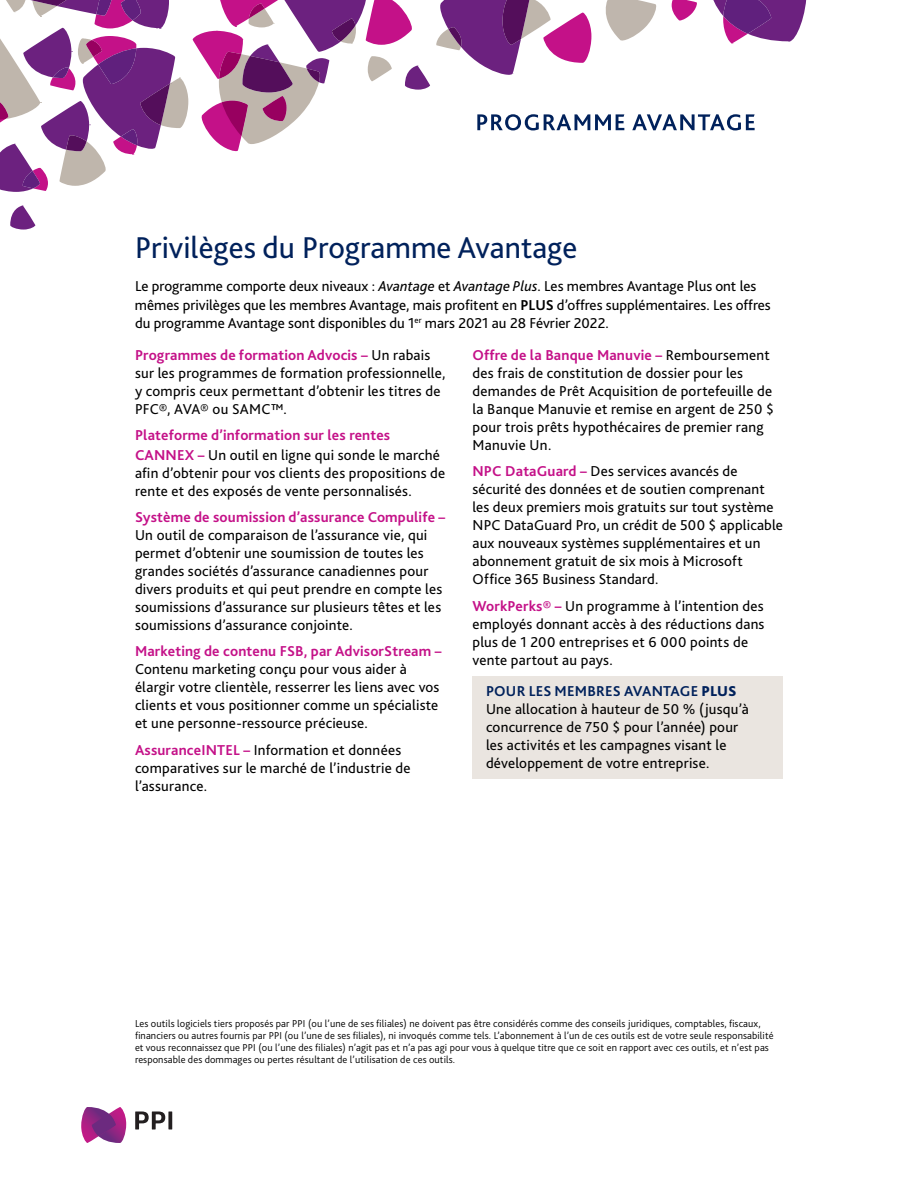
<style>
.page{position:relative;width:918px;height:1188px;background:#fff}
.page>*{position:absolute;margin:0;border:0;box-sizing:border-box;transform-origin:0 0}
.t1{font:31.5px "Bliss 2";color:#00215b}
.t2{font:15px/18px "Bliss 2";letter-spacing:.01em;color:#000}
.t3{font:700 15px/19.5px "Bliss 2";letter-spacing:.01em;color:#c41188}
.t4{font:300 10.5px/12px "Bliss 2";letter-spacing:.01em;color:#000}
.s1{font-style:italic}
.s2{font-weight:700}
.s3{font-weight:700;color:#c41188}
.s4{font-weight:400;color:#000}
.s5{font-weight:700;color:#00215b}
.s6{font-weight:800;color:#00215b}
</style>
<div class="page">
<svg style="left:605px;top:0;width:52px;height:41px"></svg>
<svg style="left:10px;top:205px;width:25px;height:25px"></svg>
<svg style="left:436px;top:0;width:155px;height:75px"></svg>
<svg style="left:713px;top:0;width:94px;height:43px"></svg>
<svg style="left:671px;top:0;width:26px;height:21px"></svg>
<svg style="left:0;top:0;width:430px;height:192px"></svg>
<svg style="left:81px;top:1107px;width:45px;height:36px;background:#a34997"></svg>
<svg style="left:135px;top:1111px;width:30px;height:18px"></svg>
<svg style="left:168px;top:1112px;width:4px;height:18px"></svg>
<svg style="left:477px;top:114px;width:147px;height:16px"></svg>
<svg style="left:632px;top:114px;width:123px;height:16px"></svg>
<div style="left:472px;top:676px;width:311px;height:31px;background:#eae5e0"></div>
<div style="left:472px;top:694px;width:311px;height:85px;background:#eae5e0"></div>
<h1 class="t1" style="left:135px;top:228px;width:444px">Privilèges du Programme Avantage</h1>
<p class="t2" style="left:135px;top:276px;width:637px;line-height:19.5px">Le programme comporte deux niveaux : <span class="s1">Avantage</span> et <span class="s1">Avantage Plus</span>. Les membres Avantage Plus ont les mêmes privilèges que les membres Avantage, mais profitent en <span class="s2">PLUS</span> d’offres supplémentaires. Les offres</p>
<p class="t2" style="left:135px;top:307px;width:475px;line-height:31.8px">du programme Avantage sont disponibles du 1<sup>er</sup> mars 2021 au 28 Février 2022.<br><span class="s3">Programmes de formation Advocis –</span> Un rabais</p>
<p class="t2" style="left:135px;top:364px;width:312px">sur les programmes de formation professionnelle, y compris ceux permettant d’obtenir les titres de<br>PFC®, AVA® ou SAMC™.</p>
<p class="t3" style="left:135px;top:425px;width:307px">Plateforme d’information sur les rentes<br>CANNEX – <span class="s4">Un outil en ligne qui sonde le marché</span></p>
<p class="t2" style="left:135px;top:464px;width:312px">afin d’obtenir pour vos clients des propositions de rente et des exposés de vente personnalisés.</p>
<p class="t3" style="left:135px;top:507px;width:312px">Système de soumission d’assurance Compulife –</p>
<p class="t2" style="left:135px;top:526px;width:309px">Un outil de comparaison de l’assurance vie, qui permet d’obtenir une soumission de toutes les grandes sociétés d’assurance canadiennes pour divers produits et qui peut prendre en compte les soumissions d’assurance sur plusieurs têtes et les soumissions d’assurance conjointe.</p>
<p class="t3" style="left:135px;top:641px;width:308px">Marketing de contenu FSB, par AdvisorStream –</p>
<p class="t2" style="left:135px;top:660px;width:306px">Contenu marketing conçu pour vous aider à élargir votre clientèle, resserrer les liens avec vos clients et vous positionner comme un spécialiste et une personne-ressource précieuse.</p>
<p class="t2" style="left:135px;top:740px;width:277px"><span class="s3">AssuranceINTEL –</span> Information et données comparatives sur le marché de l’industrie de l’assurance.</p>
<p class="t2" style="left:472px;top:346px;width:303px"><span class="s3">Offre de la Banque Manuvie –</span> Remboursement des frais de constitution de dossier pour les demandes de Prêt Acquisition de portefeuille de la Banque Manuvie et remise en argent de 250 $ pour trois prêts hypothécaires de premier rang Manuvie Un.</p>
<p class="t2" style="left:472px;top:462px;width:312px"><span class="s3">NPC DataGuard –</span> Des services avancés de sécurité des données et de soutien comprenant les deux premiers mois gratuits sur tout système NPC DataGuard Pro, un crédit de 500 $ applicable aux nouveaux systèmes supplémentaires et un abonnement gratuit de six mois à Microsoft Office 365 Business Standard.</p>
<p class="t2" style="left:472px;top:596px;width:294px"><span class="s3">WorkPerks® –</span> Un programme à l’intention des employés donnant accès à des réductions dans plus de 1 200 entreprises et 6 000 points de vente partout au pays.</p>
<p class="t2" style="left:486px;top:682px;width:264px"><span class="s5">POUR LES MEMBRES AVANTAGE</span> <span class="s6">PLUS </span>Une allocation à hauteur de 50 % (jusqu’à concurrence de 750 $ pour l’année) pour les activités et les campagnes visant le développement de votre entreprise.</p>
<p class="t4" style="left:135px;top:1017px;width:640px">Les outils logiciels tiers proposés par PPI (ou l’une de ses filiales) ne doivent pas être considérés comme des conseils juridiques, comptables, fiscaux, financiers ou autres fournis par PPI (ou l’une de ses filiales), ni invoqués comme tels. L’abonnement à l’un de ces outils est de votre seule responsabilité et vous reconnaissez que PPI (ou l’une des filiales) n’agit pas et n’a pas agi pour vous à quelque titre que ce soit en rapport avec ces outils, et n’est pas responsable des dommages ou pertes résultant de l’utilisation de ces outils.</p>
</div>
